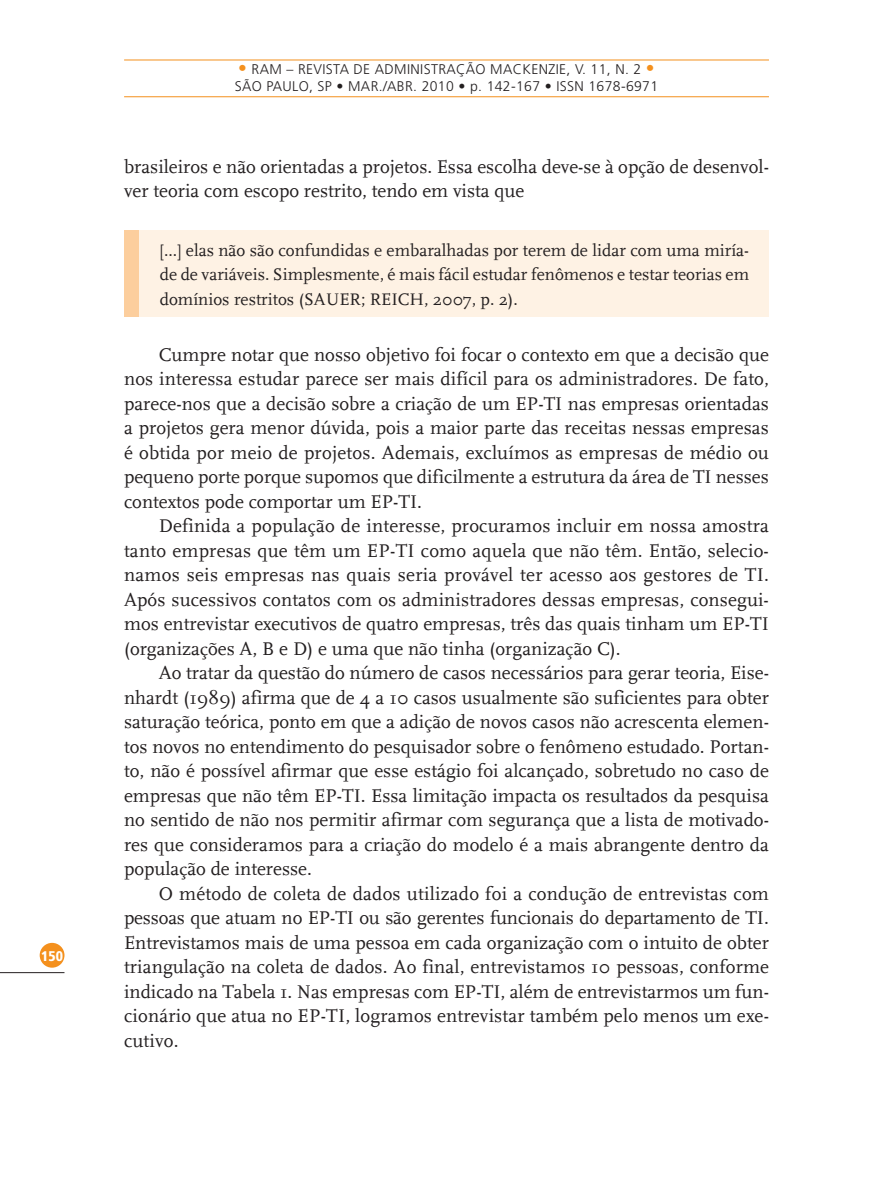
<style>
.page{position:relative;width:893px;height:1191px;background:#fff}
.page>*{position:absolute;margin:0;border:0;box-sizing:border-box;transform-origin:0 0}
.t1{font:19.25px/24.5px "FF Scala Definitive";color:#231f20;text-align:justify}
.t2{font:17.5px/24.2px "FF Scala Definitive";color:#231f20;text-align:justify}
.t3{font:300 14px/16.8px "Frutiger LT Std";letter-spacing:.025em;color:#231f20}
.t4{font:900 condensed 14px "Frutiger LT Std";color:#fff}
.s1{font-size:17.5px;color:#f4901d}
</style>
<div class="page">
<div style="left:40px;top:943px;width:24px;height:24px;background:#f4901d;border-radius:50%"></div>
<hr style="left:0;top:972px;width:64px;height:1px;background:#231f20">
<hr style="left:124px;top:96px;width:645px;height:1px;background:#f4901d">
<hr style="left:124px;top:60px;width:645px;height:1px;background:#f4901d">
<div style="left:124px;top:231px;width:16px;height:86px;background:#fcce9d"></div>
<div style="left:140px;top:231px;width:629px;height:86px;background:#fef2e4"></div>
<p class="t4" style="left:41px;top:950px;width:23px">150</p>
<p class="t3" style="left:235px;top:62px;width:425px"><span class="s1">•</span> RAM – REVISTA DE ADMINISTRAÇÃO MACKENZIE, V. 11, N. 2 <span class="s1">•<br></span>SÃO PAULO, SP • MAR./ABR. 2010 • p. 142-167 • ISSN 1678-6971</p>
<p class="t1" style="left:124px;top:156px;width:646px">brasileiros e não orientadas a projetos. Essa escolha deve-se à opção de desenvol&shy;ver teoria com escopo restrito, tendo em vista que</p>
<p class="t2" style="left:160px;top:240px;width:591px">[...] elas não são confundidas e embaralhadas por terem de lidar com uma miría&shy;de de variáveis. Simplesmente, é mais fácil estudar fenômenos e testar teorias em domínios restritos (SAUER; REICH, 2007, p. 2).</p>
<p class="t1" style="left:124px;top:343px;width:646px;text-indent:35px">Cumpre notar que nosso objetivo foi focar o contexto em que a decisão que nos interessa estudar parece ser mais difícil para os administradores. De fato, parece-nos que a decisão sobre a criação de um EP-TI nas empresas orientadas a projetos gera menor dúvida, pois a maior parte das receitas nessas empresas é obtida por meio de projetos. Ademais, excluímos as empresas de médio ou pequeno porte porque supomos que dificilmente a estrutura da área de TI nesses contextos pode comportar um EP-TI.</p>
<p class="t1" style="left:124px;top:515px;width:646px;text-indent:35px">Definida a população de interesse, procuramos incluir em nossa amostra tanto empresas que têm um EP-TI como aquela que não têm. Então, selecio&shy;namos seis empresas nas quais seria provável ter acesso aos gestores de TI.<br>Após sucessivos contatos com os administradores dessas empresas, consegui&shy;mos entrevistar executivos de quatro empresas, três das quais tinham um EP-TI (organizações A, B e D) e uma que não tinha (organização C).</p>
<p class="t1" style="left:124px;top:662px;width:646px;text-indent:35px">Ao tratar da questão do número de casos necessários para gerar teoria, Eise&shy;nhardt (1989) afirma que de 4 a 10 casos usualmente são suficientes para obter saturação teórica, ponto em que a adição de novos casos não acrescenta elemen&shy;tos novos no entendimento do pesquisador sobre o fenômeno estudado. Portan&shy;to, não é possível afirmar que esse estágio foi alcançado, sobretudo no caso de empresas que não têm EP-TI. Essa limitação impacta os resultados da pesquisa no sentido de não nos permitir afirmar com segurança que a lista de motivado&shy;res que consideramos para a criação do modelo é a mais abrangente dentro da população de interesse.</p>
<p class="t1" style="left:124px;top:882px;width:646px;text-indent:35px">O método de coleta de dados utilizado foi a condução de entrevistas com pessoas que atuam no EP-TI ou são gerentes funcionais do departamento de TI.<br>Entrevistamos mais de uma pessoa em cada organização com o intuito de obter triangulação na coleta de dados. Ao final, entrevistamos 10 pessoas, conforme indicado na Tabela 1. Nas empresas com EP-TI, além de entrevistarmos um fun&shy;cionário que atua no EP-TI, logramos entrevistar também pelo menos um exe&shy;cutivo.</p>
</div>
